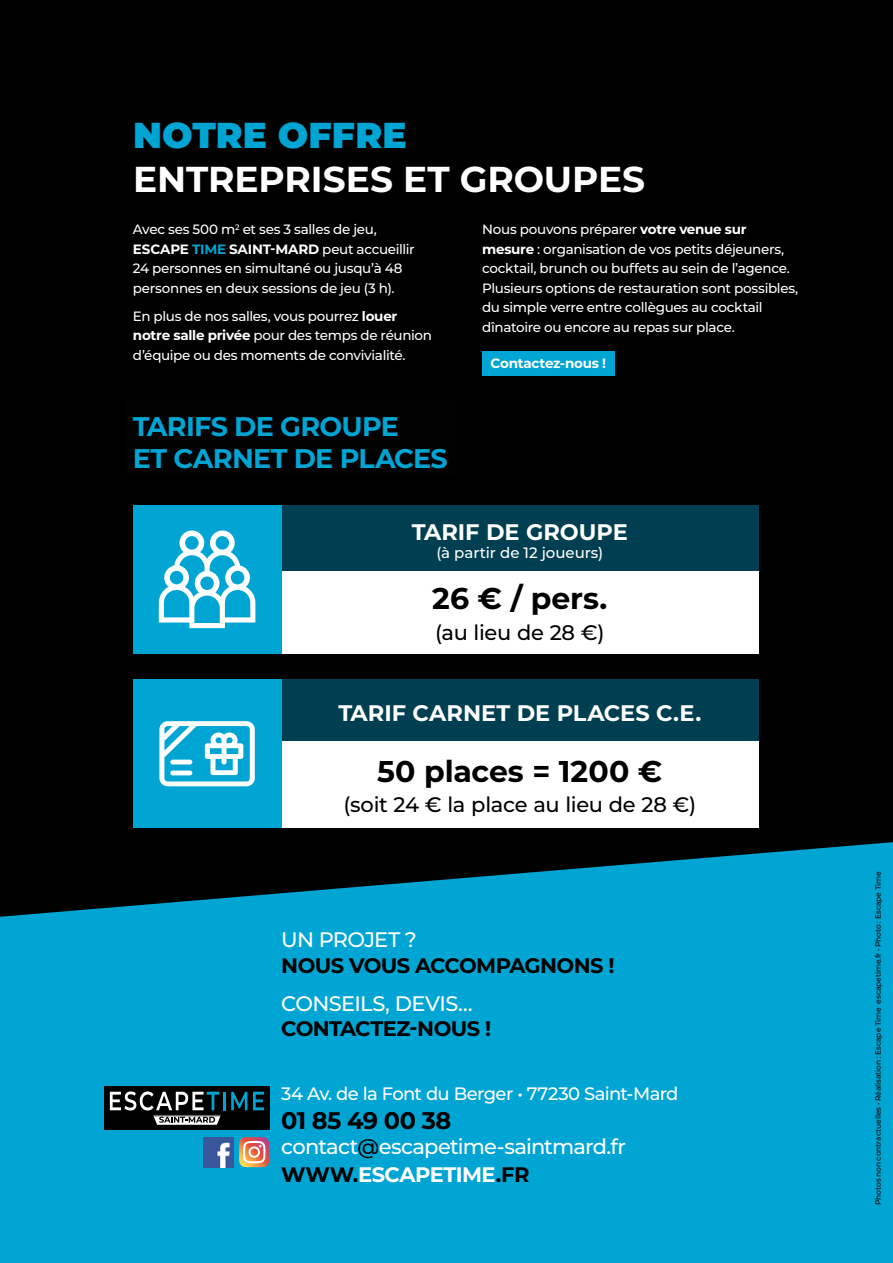
<style>
.page{position:relative;width:893px;height:1263px;background:#00a5d3}
.page>*{position:absolute;margin:0;border:0;box-sizing:border-box;transform-origin:0 0}
.t1{font:700 36px "Montserrat";color:#fff}
.t2{font:900 36px "Montserrat";letter-spacing:.005em;color:#00a5d3}
.t3{font:700 30px "Montserrat";color:#000}
.t4{font:700 27px/32.4px "Montserrat";letter-spacing:-.025em;color:#00a5d3}
.t5{font:700 24px "Montserrat";letter-spacing:-.015em;color:#000}
.t6{font:700 22.5px "Montserrat";color:#fff}
.t7{font:500 21px/28.5px "Montserrat";letter-spacing:-.035em;color:#fff}
.t8{font:500 21px "Montserrat";letter-spacing:-.015em;color:#000}
.t9{font:700 21px "Montserrat";letter-spacing:-.025em;color:#000}
.t10{font:500 18px "Montserrat";letter-spacing:-.035em;color:#fff}
.t11{font:500 15px "Montserrat";letter-spacing:-.005em;color:#fff}
.t12{font:500 13.5px/19.5px "Montserrat";letter-spacing:-.025em;color:#fff}
.t13{font:700 13.5px "Montserrat";letter-spacing:-.02em;color:#fff}
.t14{font:500 7.5px "Montserrat";letter-spacing:-.01em;color:#000}
.s1{font-weight:700}
.s2{font-weight:700;color:#00a5d3}
.s3{color:#000}
.s4{font-weight:700;color:#000}
</style>
<div class="page">
<div style="left:0;top:0;width:893px;height:917px;background:#000"></div>
<div style="left:124px;top:401px;width:333px;height:74px;background:#020203"></div>
<div style="left:281px;top:505px;width:477px;height:66px;background:#003f51"></div>
<div style="left:281px;top:571px;width:477px;height:82px;background:#fff"></div>
<div style="left:133px;top:505px;width:148px;height:148px;background:#00a5d3"></div>
<svg style="left:159px;top:530px;width:96px;height:98px"></svg>
<div style="left:281px;top:680px;width:477px;height:61px;background:#003f51"></div>
<div style="left:281px;top:741px;width:477px;height:87px;background:#fff"></div>
<div style="left:133px;top:680px;width:148px;height:148px;background:#00a5d3"></div>
<svg style="left:159px;top:721px;width:96px;height:65px"></svg>
<img style="left:204px;top:1137px;width:30px;height:30px">
<div style="left:104px;top:1086px;width:165px;height:44px;background:#000"></div>
<hr style="left:223px;top:1092px;width:3px;height:18px;background:#00a5d3">
<svg style="left:231px;top:1092px;width:16px;height:18px"></svg>
<svg style="left:253px;top:1092px;width:11px;height:18px"></svg>
<svg style="left:110px;top:1091px;width:111px;height:34px"></svg>
<svg style="left:239px;top:1137px;width:30px;height:30px"></svg>
<div style="left:482px;top:351px;width:133px;height:25px;background:#00a5d3"></div>
<h1 class="t2" style="left:133px;top:109px;width:275px">NOTRE OFFRE</h1>
<h1 class="t1" style="left:133px;top:153px;width:514px">ENTREPRISES ET GROUPES</h1>
<p class="t12" style="left:133px;top:219px;width:283px">Avec ses 500 m<sup>2</sup> et ses 3 salles de jeu, <span class="s1">ESCAPE</span> <span class="s2">TIME</span> <span class="s1">SAINT-MARD</span> peut accueillir 24 personnes en simultané ou jusqu’à 48 personnes en deux sessions de jeu (3 h).</p>
<p class="t12" style="left:133px;top:306px;width:301px">En plus de nos salles, vous pourrez <span class="s1">louer notre salle privée</span> pour des temps de réunion d’équipe ou des moments de convivialité.</p>
<h3 class="t4" style="left:133px;top:408px;width:316px">TARIFS DE GROUPE<br>ET CARNET DE PLACES</h3>
<p class="t12" style="left:482px;top:219px;width:318px">Nous pouvons préparer <span class="s1">votre venue sur mesure</span> : organisation de vos petits déjeuners, cocktail, brunch ou buffets au sein de l’agence.<br>Plusieurs options de restauration sont possibles, du simple verre entre collègues au cocktail dînatoire ou encore au repas sur place.</p>
<p class="t13" style="left:491px;top:354px;width:117px">Contactez-nous !</p>
<h3 class="t6" style="left:412px;top:516px;width:217px">TARIF DE GROUPE</h3>
<p class="t11" style="left:436px;top:542px;width:168px">(à partir de 12 joueurs)</p>
<h2 class="t3" style="left:432px;top:577px;width:177px">26 € / pers.</h2>
<h3 class="t8" style="left:435px;top:618px;width:171px">(au lieu de 28 €)</h3>
<h3 class="t6" style="left:338px;top:697px;width:364px">TARIF CARNET DE PLACES C.E.</h3>
<h2 class="t3" style="left:377px;top:749px;width:287px">50 places = 1200 €</h2>
<h3 class="t8" style="left:344px;top:790px;width:354px">(soit 24 € la place au lieu de 28 €)</h3>
<h3 class="t7" style="left:281px;top:925px;width:137px">UN PROJET ?</h3>
<h3 class="t9" style="left:281px;top:950px;width:335px">NOUS VOUS ACCOMPAGNONS !</h3>
<h3 class="t7" style="left:281px;top:988px;width:193px">CONSEILS, DEVIS…</h3>
<h3 class="t9" style="left:281px;top:1013px;width:211px">CONTACTEZ-NOUS !</h3>
<h3 class="t10" style="left:281px;top:1081px;width:399px">34 Av. de la Font du Berger • 77230 Saint-Mard</h3>
<h3 class="t5" style="left:281px;top:1103px;width:172px">01 85 49 00 38</h3>
<h3 class="t7" style="left:281px;top:1131px;width:346px">contact<span class="s3">@</span>escapetime-saintmard.fr<br><span class="s4">WWW.</span><span class="s1">ESCAPETIME</span><span class="s4">.FR</span></h3>
<p class="t14" style="left:873px;top:1205px;width:335px;rotate:-90deg">Photos non contractuelles • Réalisation : Escape Time escapetime.fr • Photo : Escape Time</p>
</div>
